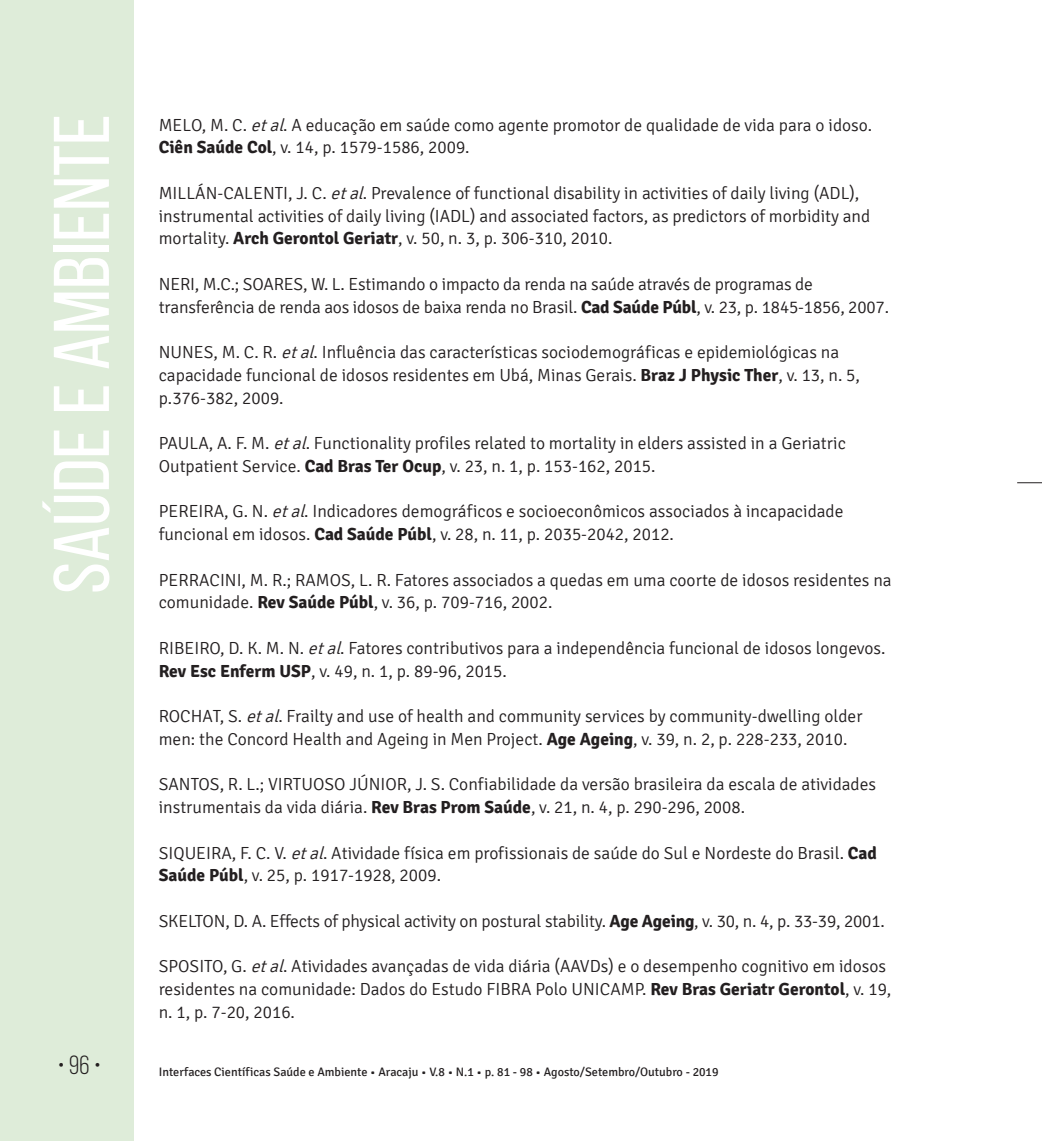
<style>
.page{position:relative;width:1042px;height:1141px;background:#fff}
.page>*{position:absolute;margin:0;border:0;box-sizing:border-box;transform-origin:0 0}
.t1{font:78.75px "Bebas Neue";color:#fff;scale:1.09 1}
.t2{font:26.25px "Bebas Neue";color:#231f20}
.t3{font:300 17.5px/22.8px "Signika";color:#231f20}
.t4{font:12.25px "Signika";color:#231f20}
.s1{font-style:italic}
.s2{font-weight:700}
</style>
<div class="page">
<div style="left:0;top:0;width:134px;height:1141px;background:#deecd9"></div>
<svg style="left:1017px;top:482px;width:25px;height:1px"></svg>
<h1 class="t1" style="left:39px;top:594px;width:442px;rotate:-90deg">Saúde e Ambiente</h1>
<p class="t3" style="left:159px;top:114px;width:715px">MELO, M. C. <span class="s1">etal</span>. A educação em saúde como agente promotor de qualidade de vida para o idoso.<br><span class="s2">Ciên Saúde Col</span>, v. 14, p. 1579-1586, 2009.</p>
<p class="t3" style="left:159px;top:182px;width:713px">MILLÁN-CALENTI, J. C. <span class="s1">etal</span>. Prevalence of functional disability in activities of daily living (ADL), instrumental activities of daily living (IADL) and associated factors, as predictors of morbidity and mortality. <span class="s2">Arch Gerontol Geriatr</span>, v. 50, n. 3, p. 306-310, 2010.</p>
<p class="t3" style="left:159px;top:273px;width:732px">NERI, M.C.; SOARES, W. L. Estimando o impacto da renda na saúde através de programas de transferência de renda aos idosos de baixa renda no Brasil. <span class="s2">Cad Saúde Públ</span>, v. 23, p. 1845-1856, 2007.</p>
<p class="t3" style="left:159px;top:341px;width:703px">NUNES, M. C. R. <span class="s1">etal</span>. Influência das características sociodemográficas e epidemiológicas na capacidade funcional de idosos residentes em Ubá, Minas Gerais. <span class="s2">Braz J Physic Ther</span>, v. 13, n. 5, p.376-382, 2009.</p>
<p class="t3" style="left:159px;top:432px;width:688px">PAULA, A. F. M. <span class="s1">etal</span>. Functionality profiles related to mortality in elders assisted in a Geriatric<br>Outpatient Service. <span class="s2">Cad Bras Ter Ocup</span>, v. 23, n. 1, p. 153-162, 2015.</p>
<p class="t3" style="left:159px;top:500px;width:686px">PEREIRA, G. N. <span class="s1">etal</span>. Indicadores demográficos e socioeconômicos associados à incapacidade funcional em idosos. <span class="s2">Cad Saúde Públ</span>, v. 28, n. 11, p. 2035-2042, 2012.</p>
<p class="t3" style="left:159px;top:569px;width:734px">PERRACINI, M. R.; RAMOS, L. R. Fatores associados a quedas em uma coorte de idosos residentes na comunidade. <span class="s2">Rev Saúde Públ</span>, v. 36, p. 709-716, 2002.</p>
<p class="t3" style="left:159px;top:637px;width:728px">RIBEIRO, D. K. M. N. <span class="s1">etal</span>. Fatores contributivos para a independência funcional de idosos longevos.<br><span class="s2">Rev Esc Enferm USP</span>, v. 49, n. 1, p. 89-96, 2015.</p>
<p class="t3" style="left:159px;top:705px;width:705px">ROCHAT, S. <span class="s1">etal</span>. Frailty and use of health and community services by community-dwelling older men: the Concord Health and Ageing in Men Project. <span class="s2">Age Ageing</span>, v. 39, n. 2, p. 228-233, 2010.</p>
<p class="t3" style="left:159px;top:773px;width:719px">SANTOS, R. L.; VIRTUOSO JÚNIOR, J. S. Confiabilidade da versão brasileira da escala de atividades instrumentais da vida diária. <span class="s2">Rev Bras Prom Saúde</span>, v. 21, n. 4, p. 290-296, 2008.</p>
<p class="t3" style="left:159px;top:842px;width:719px">SIQUEIRA, F. C. V. <span class="s1">etal</span>. Atividade física em profissionais de saúde do Sul e Nordeste do Brasil. <span class="s2">Cad<br>Saúde Públ</span>, v. 25, p. 1917-1928, 2009.</p>
<p class="t3" style="left:159px;top:910px;width:727px">SKELTON, D. A. Effects of physical activity on postural stability. <span class="s2">Age Ageing</span>, v. 30, n. 4, p. 33-39, 2001.</p>
<p class="t3" style="left:159px;top:955px;width:734px">SPOSITO, G. <span class="s1">etal</span>. Atividades avançadas de vida diária (AAVDs) e o desempenho cognitivo em idosos residentes na comunidade: Dados do Estudo FIBRA Polo UNICAMP. <span class="s2">Rev Bras Geriatr Gerontol</span>, v. 19, n. 1, p. 7-20, 2016.</p>
<h2 class="t2" style="left:58px;top:1051px;width:45px">• 96 •</h2>
<p class="t4" style="left:159px;top:1065px;width:561px">Interfaces Científicas Saúde e Ambiente • Aracaju • V.8 • N.1 • p. 81 - 98 • Agosto/Setembro/Outubro - 2019</p>
</div>
